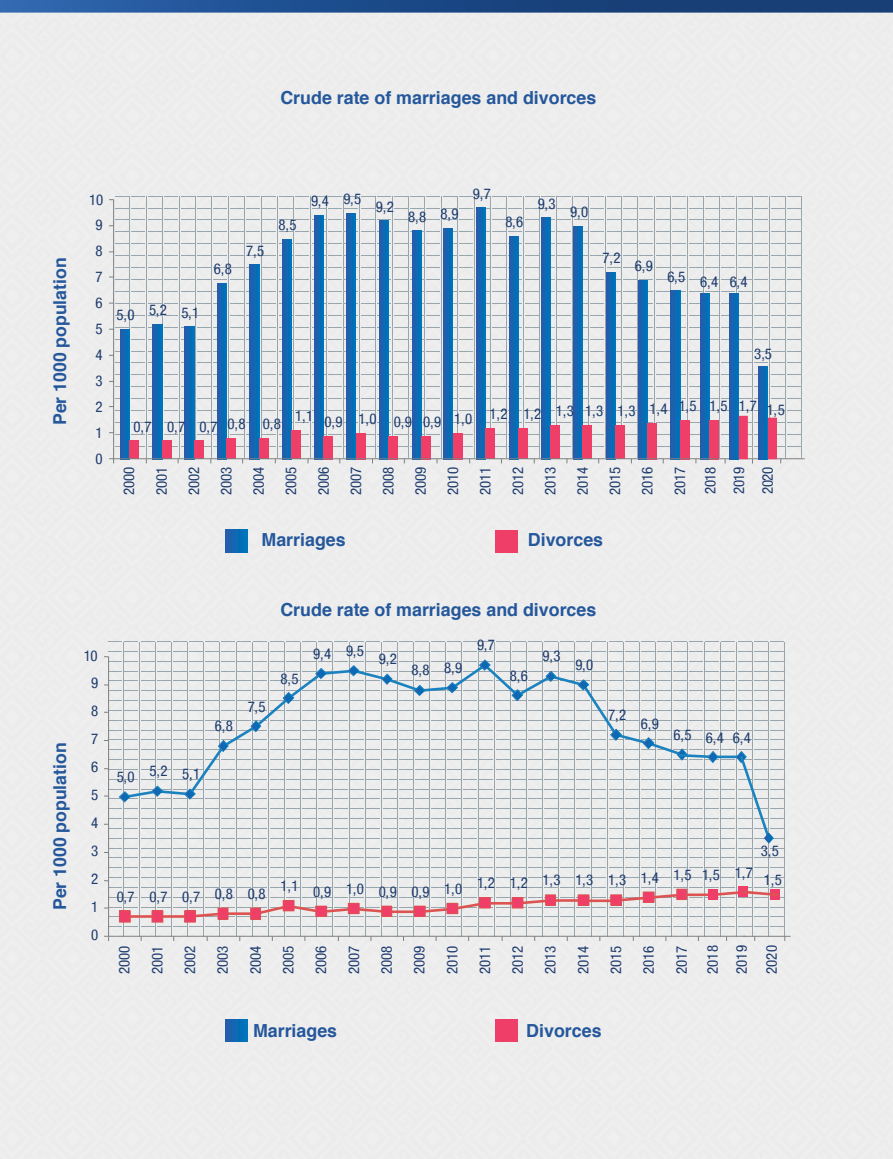
<style>
.page{position:relative;width:893px;height:1159px;background:#ededed}
.page>*{position:absolute;margin:0;border:0;box-sizing:border-box;transform-origin:0 0}
.t1{font:700 18px "Helvetica";color:#24579b}
.t2{font:700 17.85px "Helvetica";color:#24579b}
.t3{font:condensed 14.85px/32.4px "Helvetica Neue Condensed";letter-spacing:-.02em;color:#1d3b6e;text-align:justify}
.t4{font:condensed 14.85px/30.2px "Helvetica Neue Condensed";color:#1d3b6e}
</style>
<div class="page">
<hr style="left:113px;top:458px;width:692px;height:1px;background:#7d8081">
<svg style="left:109px;top:196px;width:694px;height:267px;background:#b2c1d4"></svg>
<hr style="left:743px;top:936px;width:48px;height:1px;background:#7d8081">
<svg style="left:225px;top:530px;width:23px;height:22px"></svg>
<div style="left:496px;top:530px;width:22px;height:22px;background:#ef3f69"></div>
<svg style="left:225px;top:1019px;width:23px;height:22px"></svg>
<div style="left:496px;top:1019px;width:22px;height:22px;background:#ef3f69"></div>
<svg style="left:104px;top:641px;width:682px;height:300px;background:#dcdddf"></svg>
<p class="t1" style="left:280px;top:83px;width:317px">Crude rate of marriages and divorces</p>
<p class="t2" style="left:45px;top:425px;width:169px;rotate:-90deg">Per 1000 population</p>
<p class="t3" style="left:89px;top:183px;width:15px">10</p>
<p class="t3" style="left:95px;top:209px;width:9px">9</p>
<p class="t3" style="left:95px;top:235px;width:9px">8</p>
<p class="t3" style="left:95px;top:261px;width:9px">7</p>
<p class="t3" style="left:95px;top:287px;width:9px">6</p>
<p class="t3" style="left:95px;top:312px;width:9px">5</p>
<p class="t3" style="left:95px;top:338px;width:9px">4</p>
<p class="t3" style="left:95px;top:364px;width:9px">3</p>
<p class="t3" style="left:95px;top:390px;width:9px">2</p>
<p class="t3" style="left:95px;top:416px;width:9px">1</p>
<p class="t3" style="left:95px;top:442px;width:9px">0</p>
<p class="t3" style="left:117px;top:296px;width:84px">5,0 5,2 5,1</p>
<p class="t3" style="left:214px;top:252px;width:20px">6,8</p>
<p class="t3" style="left:246px;top:234px;width:20px">7,5</p>
<p class="t3" style="left:279px;top:208px;width:20px">8,5</p>
<p class="t3" style="left:311px;top:183px;width:52px">9,4 9,5</p>
<p class="t3" style="left:376px;top:190px;width:20px">9,2</p>
<p class="t3" style="left:408px;top:199px;width:52px">8,8 8,9</p>
<p class="t3" style="left:473px;top:177px;width:20px">9,7</p>
<p class="t3" style="left:505px;top:206px;width:20px">8,6</p>
<p class="t3" style="left:538px;top:187px;width:20px">9,3</p>
<p class="t3" style="left:570px;top:195px;width:20px">9,0</p>
<p class="t3" style="left:602px;top:242px;width:20px">7,2</p>
<p class="t3" style="left:635px;top:250px;width:20px">6,9</p>
<p class="t3" style="left:667px;top:262px;width:52px">6,5 6,4</p>
<p class="t3" style="left:730px;top:265px;width:20px">6,4</p>
<p class="t3" style="left:133px;top:410px;width:149px">0,7 0,7 0,7 0,8 0,8</p>
<p class="t3" style="left:295px;top:397px;width:434px">1,1 0,9 1,0 0,9 0,9 1,0 1,2 1,2 1,3 1,3 1,3 1,4 1,5 1,5</p>
<p class="t3" style="left:754px;top:337px;width:19px">3,5</p>
<p class="t3" style="left:739px;top:391px;width:47px">1,7 1,5</p>
<p class="t3" style="left:113px;top:495px;width:29px;rotate:-90deg">2000<br>2001<br>2002<br>2003<br>2004<br>2005<br>2006<br>2007<br>2008<br>2009<br>2010<br>2011<br>2012<br>2013<br>2014<br>2015<br>2016<br>2017</p>
<p class="t3" style="left:696px;top:494px;width:29px;line-height:28.5px;rotate:-90deg">2018<br>2019<br>2020</p>
<p class="t1" style="left:261px;top:525px;width:86px">Marriages</p>
<p class="t1" style="left:528px;top:525px;width:77px">Divorces</p>
<p class="t2" style="left:45px;top:910px;width:169px;rotate:-90deg">Per 1000 population</p>
<p class="t3" style="left:84px;top:639px;width:15px">10</p>
<p class="t3" style="left:91px;top:667px;width:9px">9</p>
<p class="t3" style="left:91px;top:695px;width:9px">8</p>
<p class="t3" style="left:91px;top:723px;width:9px">7</p>
<p class="t3" style="left:91px;top:751px;width:9px">6</p>
<p class="t3" style="left:91px;top:779px;width:9px">5</p>
<p class="t3" style="left:91px;top:807px;width:9px">4</p>
<p class="t3" style="left:91px;top:835px;width:9px">3</p>
<p class="t3" style="left:91px;top:863px;width:9px">2</p>
<p class="t3" style="left:91px;top:891px;width:9px">1</p>
<p class="t3" style="left:91px;top:919px;width:9px">0</p>
<p class="t1" style="left:280px;top:595px;width:317px">Crude rate of marriages and divorces</p>
<p class="t3" style="left:117px;top:757px;width:85px">5,0 5,2 5,1</p>
<p class="t3" style="left:215px;top:710px;width:20px">6,8</p>
<p class="t3" style="left:248px;top:690px;width:20px">7,5</p>
<p class="t3" style="left:280px;top:662px;width:20px">8,5</p>
<p class="t3" style="left:313px;top:636px;width:52px">9,4 9,5</p>
<p class="t3" style="left:379px;top:642px;width:20px">9,2</p>
<p class="t3" style="left:412px;top:652px;width:52px">8,8 8,9</p>
<p class="t3" style="left:477px;top:629px;width:20px">9,7</p>
<p class="t3" style="left:510px;top:659px;width:20px">8,6</p>
<p class="t3" style="left:543px;top:640px;width:20px">9,3</p>
<p class="t3" style="left:575px;top:648px;width:20px">9,0</p>
<p class="t3" style="left:608px;top:698px;width:20px">7,2</p>
<p class="t3" style="left:641px;top:707px;width:20px">6,9</p>
<p class="t3" style="left:674px;top:718px;width:20px">6,5</p>
<p class="t3" style="left:706px;top:722px;width:47px">6,4 6,4</p>
<p class="t3" style="left:117px;top:880px;width:151px">0,7 0,7 0,7 0,8 0,8</p>
<p class="t3" style="left:761px;top:835px;width:20px">3,5</p>
<p class="t3" style="left:280px;top:866px;width:474px">1,1 0,9 1,0 0,9 0,9 1,0 1,2 1,2 1,3 1,3 1,3 1,4 1,5 1,5 1,7</p>
<p class="t3" style="left:764px;top:864px;width:20px">1,5</p>
<p class="t3" style="left:108px;top:974px;width:29px;rotate:-90deg">2000</p>
<p class="t3" style="left:141px;top:974px;width:29px;rotate:-90deg">2001</p>
<p class="t3" style="left:174px;top:974px;width:29px;rotate:-90deg">2002</p>
<p class="t3" style="left:206px;top:974px;width:29px;rotate:-90deg">2003</p>
<p class="t3" style="left:239px;top:974px;width:29px;rotate:-90deg">2004</p>
<p class="t3" style="left:272px;top:974px;width:29px;rotate:-90deg">2005</p>
<p class="t3" style="left:305px;top:974px;width:29px;rotate:-90deg">2006</p>
<p class="t3" style="left:337px;top:974px;width:29px;rotate:-90deg">2007</p>
<p class="t3" style="left:370px;top:974px;width:29px;rotate:-90deg">2008</p>
<p class="t3" style="left:403px;top:974px;width:29px;rotate:-90deg">2009</p>
<p class="t3" style="left:436px;top:974px;width:29px;rotate:-90deg">2010</p>
<p class="t3" style="left:469px;top:974px;width:29px;rotate:-90deg">2011</p>
<p class="t3" style="left:501px;top:974px;width:29px;rotate:-90deg">2012</p>
<p class="t3" style="left:534px;top:974px;width:29px;rotate:-90deg">2013</p>
<p class="t3" style="left:567px;top:974px;width:29px;rotate:-90deg">2014</p>
<p class="t3" style="left:600px;top:974px;width:29px;rotate:-90deg">2015</p>
<p class="t3" style="left:632px;top:974px;width:29px;rotate:-90deg">2016</p>
<p class="t3" style="left:666px;top:974px;width:30px;line-height:31.3px;rotate:-90deg">2017<br>2018</p>
<p class="t4" style="left:726px;top:974px;width:30px;rotate:-90deg">2019<br>2020</p>
<p class="t1" style="left:253px;top:1016px;width:86px">Marriages</p>
<p class="t1" style="left:526px;top:1016px;width:77px">Divorces</p>
</div>
